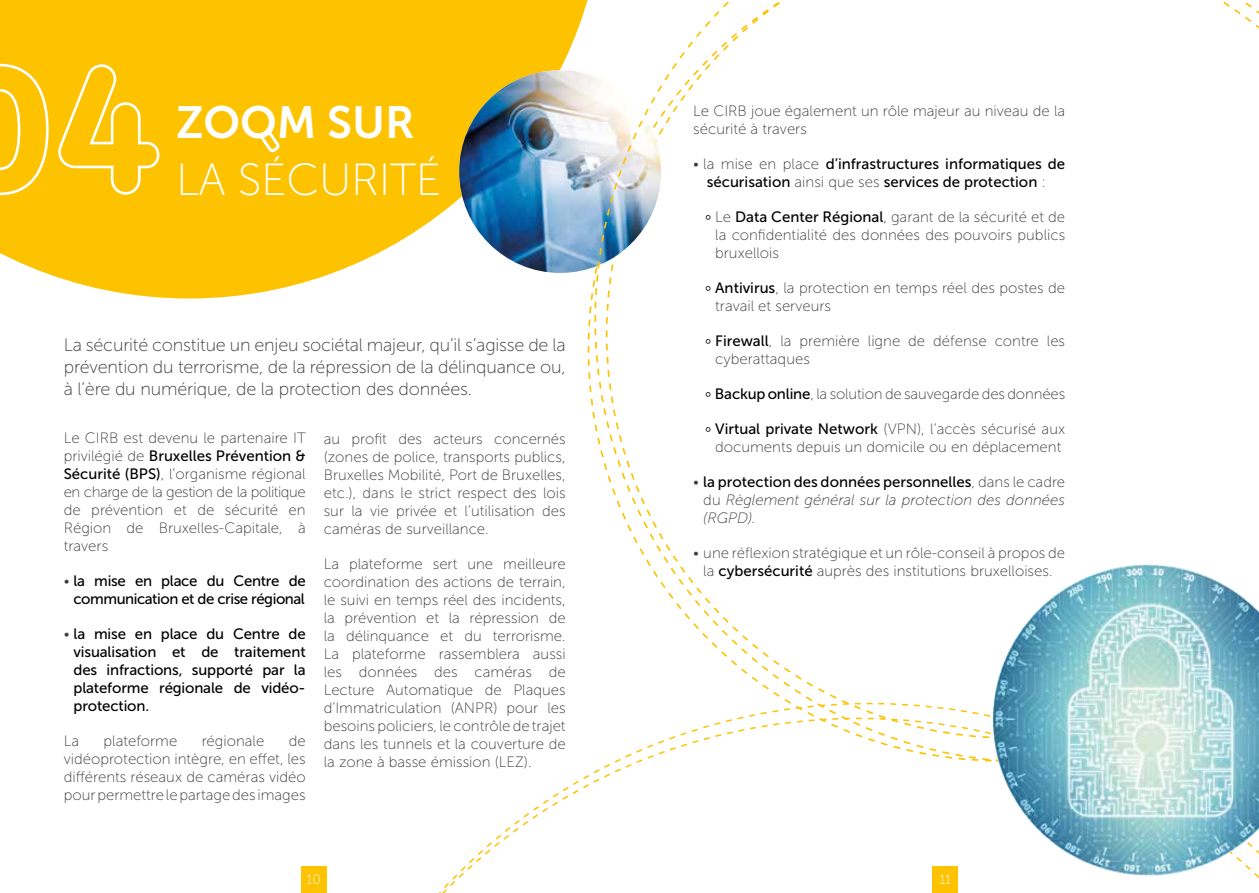
<style>
.page{position:relative;width:1259px;height:893px;background:#fff}
.page>*{position:absolute;margin:0;border:0;box-sizing:border-box;transform-origin:0 0}
.t1{font:45px "Museo Sans 100";letter-spacing:-.005em;color:#fff}
.t2{font:45px "Museo Sans 700";color:#fff}
.t3{font:18px/21.6px "Museo Sans 100";letter-spacing:-.01em;color:#3c3c3b;text-align:justify}
.t4{font:15px/18px "Museo Sans 100";color:#3c3c3b;text-align:justify}
.t5{font:15px/18px "Museo Sans 500";color:#000;text-align:justify}
.t6{font:15px/18px "Museo Sans 500";letter-spacing:-.03em;color:#000;text-align:center}
.t7{font:italic 15px/18px "Museo Sans 100";color:#3c3c3b}
.t8{font:13.5px "Museo Sans 100";color:#fff}
.s1{font-family:"Museo Sans 100";color:#3c3c3b}
.s2{font-family:"Museo Sans 500";color:#000}
.s3{font-style:normal}
</style>
<div class="page">
<svg style="left:326px;top:740px;width:933px;height:153px"></svg>
<div style="left:932px;top:866px;width:26px;height:27px;background:#fdc300"></div>
<div style="left:301px;top:866px;width:25px;height:27px;background:#fdc300"></div>
<svg style="left:0;top:0;width:588px;height:298px;background:#fdca1e"></svg>
<img style="left:459px;top:70px;width:202px;height:203px;border-radius:101px">
<svg style="left:259px;top:129px;width:22px;height:30px"></svg>
<svg style="left:553px;top:9px;width:167px;height:620px"></svg>
<svg style="left:729px;top:637px;width:264px;height:167px"></svg>
<svg style="left:0;top:62px;width:161px;height:135px;background:#fdc818"></svg>
<svg style="left:706px;top:215px;width:4px;height:5px"></svg>
<svg style="left:706px;top:286px;width:4px;height:5px"></svg>
<svg style="left:706px;top:339px;width:4px;height:5px"></svg>
<svg style="left:706px;top:392px;width:4px;height:5px"></svg>
<svg style="left:706px;top:427px;width:4px;height:5px"></svg>
<img style="left:993px;top:564px;width:266px;height:312px">
<h1 class="t2" style="left:176px;top:98px;width:240px">ZOOM SUR</h1>
<h1 class="t1" style="left:176px;top:156px;width:267px">LA SÉCURITÉ</h1>
<p class="t3" style="left:64px;top:335px;width:503px">La sécurité constitue un enjeu sociétal majeur, qu’il s’agisse de la prévention du terrorisme, de la répression de la délinquance ou, à l’ère du numérique, de la protection des données.</p>
<p class="t4" style="left:64px;top:429px;width:243px">Le CIRB est devenu le partenaire IT</p>
<p class="t5" style="left:64px;top:447px;width:243px"><span class="s1">privilégié de</span> Bruxelles Prévention &amp;</p>
<p class="t4" style="left:64px;top:465px;width:243px"><span class="s2">Sécurité (BPS)</span>, l’organisme régional en charge de la gestion de la politique de prévention et de sécurité en Région de Bruxelles-Capitale, à travers</p>
<p class="t6" style="left:64px;top:572px;width:243px"><span class="s1">•</span> la mise en place du Centre de communication et de crise régional</p>
<p class="t5" style="left:73px;top:625px;width:234px;text-indent:-10px"><span class="s1">•</span> la mise en place du Centre de visualisation et de traitement des infractions, supporté par la plateforme régionale de vidéo&shy;protection.</p>
<p class="t4" style="left:64px;top:732px;width:17px">La</p>
<p class="t4" style="left:104px;top:732px;width:75px">plateforme</p>
<p class="t4" style="left:202px;top:732px;width:64px">régionale</p>
<p class="t4" style="left:64px;top:732px;width:243px;text-indent:225px">de vidéoprotection intègre, en effet, les différents réseaux de caméras vidéo pour permettre le partage des images</p>
<p class="t4" style="left:324px;top:430px;width:243px">au profit des acteurs concernés (zones de police, transports publics, Bruxelles Mobilité, Port de Bruxelles, etc.), dans le strict respect des lois sur la vie privée et l’utilisation des caméras de surveillance.</p>
<p class="t4" style="left:324px;top:555px;width:243px">La plateforme sert une meilleure coordination des actions de terrain, le suivi en temps réel des incidents, la prévention et la répression de la délinquance et du terrorisme.<br>La plateforme rassemblera aussi les données des caméras de Lecture Automatique de Plaques d’Immatriculation (ANPR) pour les besoins policiers, le contrôle de trajet dans les tunnels et la couverture de la zone à basse émission (LEZ).</p>
<p class="t4" style="left:693px;top:102px;width:373px">Le CIRB joue également un rôle majeur au niveau de la sécurité à travers</p>
<p class="t5" style="left:693px;top:155px;width:373px;text-align:center"><span class="s1">• la mise en place</span> d’infrastructures informatiques de sécurisation <span class="s1">ainsi que ses</span> services de protection <span class="s1">:</span></p>
<p class="t4" style="left:715px;top:208px;width:351px">Le <span class="s2">Data Center Régional</span>, garant de la sécurité et de la confidentialité des données des pouvoirs publics bruxellois</p>
<p class="t4" style="left:715px;top:279px;width:351px"><span class="s2">Antivirus</span>, la protection en temps réel des postes de travail et serveurs</p>
<p class="t4" style="left:715px;top:332px;width:351px"><span class="s2">Firewall</span>, la première ligne de défense contre les cyberattaques</p>
<p class="t4" style="left:715px;top:385px;width:352px"><span class="s2">Backup online</span>, la solution de sauvegarde des données</p>
<p class="t4" style="left:715px;top:420px;width:351px"><span class="s2">Virtual private Network</span> (VPN), l’accès sécurisé aux documents depuis un domicile ou en déplacement</p>
<p class="t5" style="left:693px;top:473px;width:373px"><span class="s1">•</span> la protection des données personnelles<span class="s1">, dans le cadre</span></p>
<p class="t7" style="left:703px;top:491px;width:363px"><span class="s3">du</span> Règlement général sur la protection des données (RGPD).</p>
<p class="t4" style="left:693px;top:544px;width:373px;text-align:center">• une réflexion stratégique et un rôle-conseil à propos de la <span class="s2">cybersécurité</span> auprès des institutions bruxelloises.</p>
<p class="t8" style="left:306px;top:872px;width:16px">10</p>
<p class="t8" style="left:939px;top:872px;width:13px">11</p>
</div>
